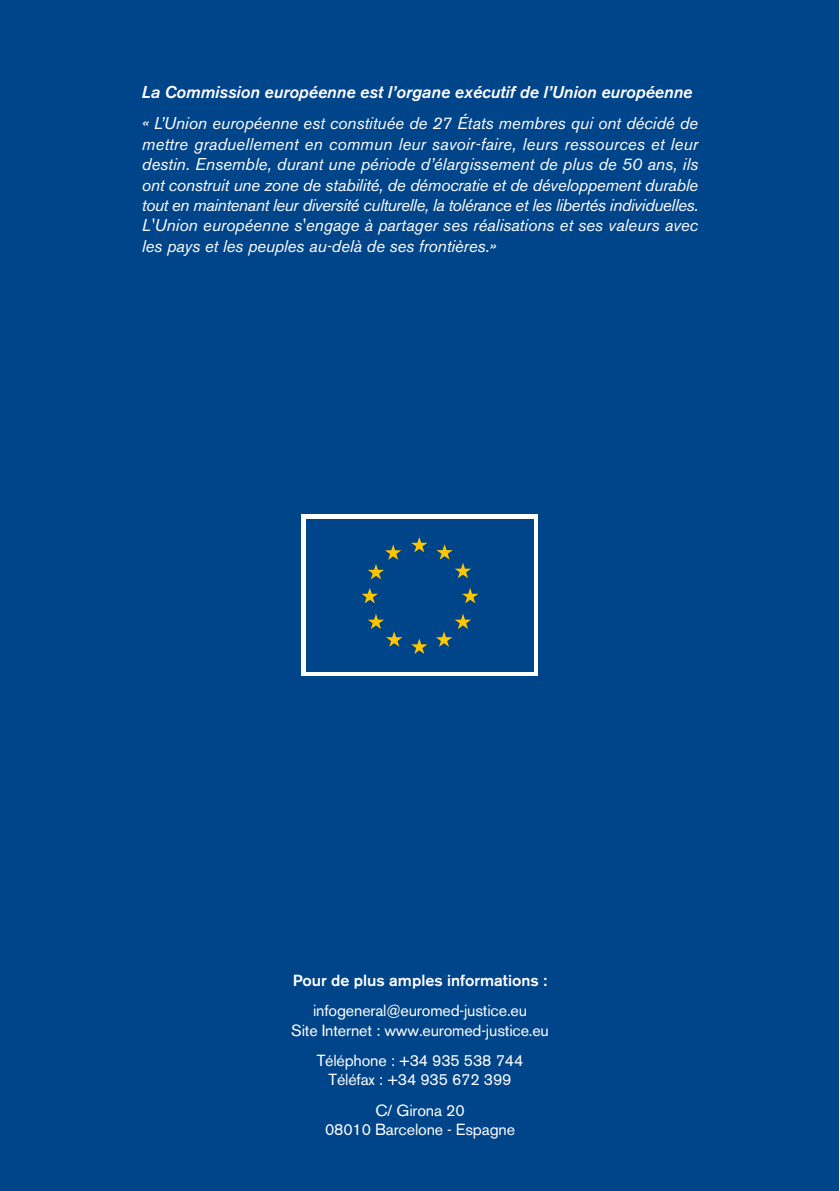
<style>
.page{position:relative;width:840px;height:1191px;background:#fff}
.page>*{position:absolute;margin:0;border:0;box-sizing:border-box;transform-origin:0 0}
.t1{font:italic 17px/20.4px "Standard Grot BSK";letter-spacing:-.01em;color:#fff;text-align:justify}
.t2{font:italic 500 17px "Standard Grot BSK";color:#fff}
.t3{font:16px/19.2px "Standard Grot BSK";letter-spacing:-.01em;color:#fff;text-align:center}
.t4{font:500 16px "Standard Grot BSK";color:#fff}
</style>
<div class="page">
<div style="left:0;top:1px;width:838px;height:1190px;background:#004489"></div>
<div style="left:302px;top:514px;width:235px;height:162px;background:#fff"></div>
<div style="left:306px;top:519px;width:227px;height:153px;background:#004489"></div>
<svg style="left:411px;top:537px;width:16px;height:15px"></svg>
<svg style="left:368px;top:544px;width:33px;height:35px"></svg>
<svg style="left:361px;top:588px;width:17px;height:15px"></svg>
<svg style="left:368px;top:614px;width:34px;height:33px"></svg>
<svg style="left:411px;top:638px;width:16px;height:16px"></svg>
<svg style="left:436px;top:614px;width:35px;height:33px"></svg>
<svg style="left:462px;top:588px;width:16px;height:15px"></svg>
<svg style="left:436px;top:544px;width:35px;height:34px"></svg>
<p class="t2" style="left:142px;top:82px;width:551px">La Commission européenne est l’organe exécutif de l’Union européenne</p>
<p class="t1" style="left:142px;top:113px;width:557px">« L’Union européenne est constituée de 27 États membres qui ont décidé de mettre graduellement en commun leur savoir-faire, leurs ressources et leur destin. Ensemble, durant une période d’élargissement de plus de 50 ans, ils ont construit une zone de stabilité, de démocratie et de développement durable tout en maintenant leur diversité culturelle, la tolérance et les libertés individuelles.<br>L'Union européenne s'engage à partager ses réalisations et ses valeurs avec les pays et les peuples au-delà de ses frontières.»</p>
<p class="t4" style="left:293px;top:970px;width:255px">Pour de plus amples informations :</p>
<p class="t3" style="left:291px;top:1001px;width:259px">infogeneral@euromed-justice.eu<br>Site Internet : www.euromed-justice.eu</p>
<p class="t3" style="left:316px;top:1051px;width:208px">Téléphone : +34 935 538 744<br>Téléfax : +34 935 672 399</p>
<p class="t3" style="left:325px;top:1100px;width:191px">C/ Girona 20<br>08010 Barcelone - Espagne</p>
</div>
